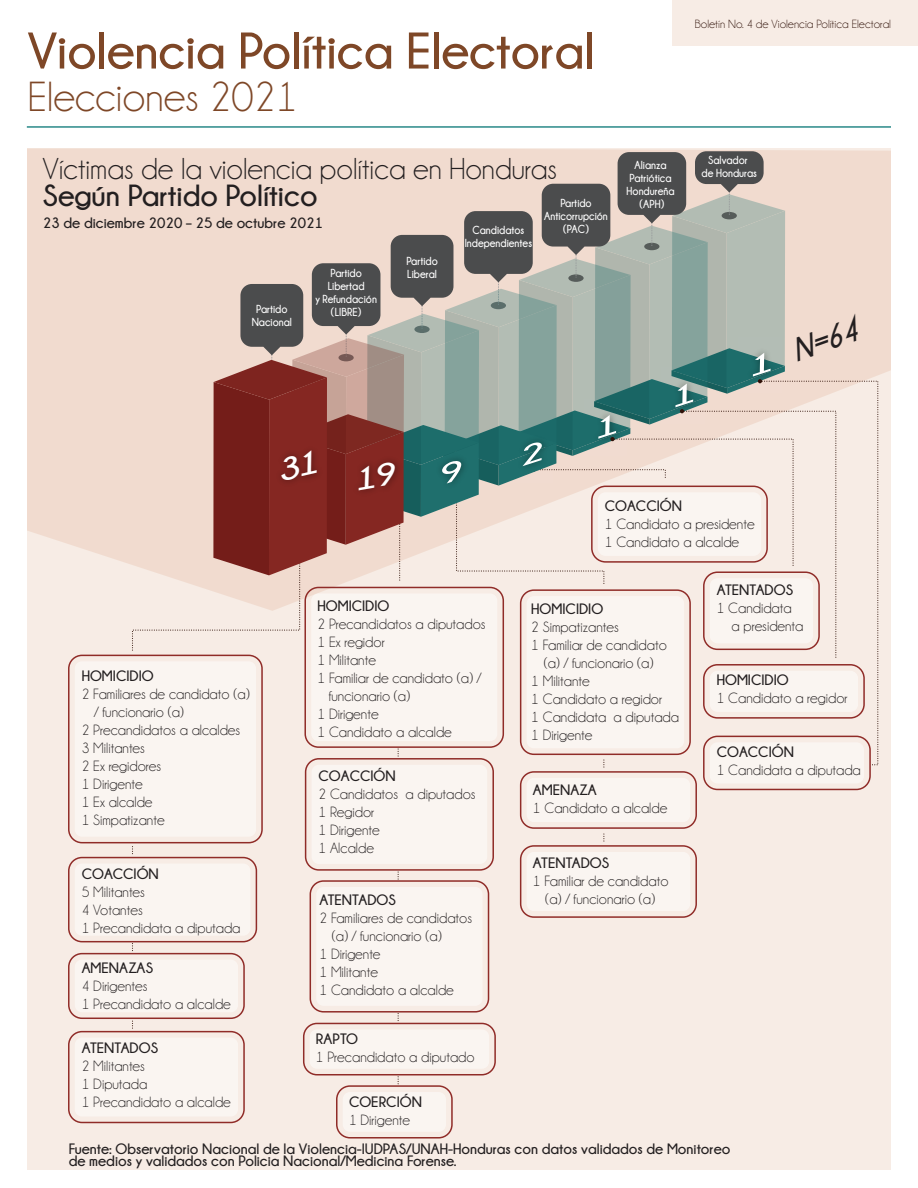
<style>
.page{position:relative;width:918px;height:1188px;background:#fff}
.page>*{position:absolute;margin:0;border:0;box-sizing:border-box;transform-origin:0 0}
.t1{font:700 51.3px "Champagne&Limousines";color:#7e4727}
.t2{font:42.45px "Champagne&Limousines";color:#7e4727}
.t3{font:italic 700 32.7px "Champagne&Limousines";color:#231f20;scale:.87 1}
.t4{font:30.45px "Champagne&Limousines";color:#231f20}
.t5{font:700 30.45px "Champagne&Limousines";color:#231f20}
.t6{font:15px/18px "Champagne&Limousines";color:#231f20}
.t7{font:700 15px/12px "Champagne&Limousines";color:#231f20}
.t8{font:12px "Champagne&Limousines";color:#301209}
.t9{font:700 11.55px/13px "Champagne&Limousines";color:#fff;text-align:center;scale:.91 1}
</style>
<div class="page">
<hr style="left:27px;top:126px;width:864px;height:2px;background:#298988">
<div style="left:672px;top:0;width:246px;height:46px;background:#f7ece5"></div>
<div style="left:27px;top:148px;width:864px;height:1022px;background:#f7ece5"></div>
<svg style="left:27px;top:148px;width:864px;height:416px;background:#f1dcd0"></svg>
<div style="left:68px;top:655px;width:195px;height:188px;border:2px solid #902c28;border-radius:13px"></div>
<div style="left:304px;top:587px;width:200px;height:161px;border:2px solid #902c28;border-radius:13px"></div>
<div style="left:68px;top:857px;width:189px;height:85px;border:2px solid #902c28;border-radius:13px"></div>
<div style="left:68px;top:953px;width:177px;height:66px;border:2px solid #902c28;border-radius:13px"></div>
<div style="left:68px;top:1031px;width:177px;height:92px;border:2px solid #902c28;border-radius:13px"></div>
<div style="left:520px;top:589px;width:171px;height:166px;border:2px solid #902c28;border-radius:13px"></div>
<div style="left:520px;top:771px;width:177px;height:58px;border:2px solid #902c28;border-radius:13px"></div>
<div style="left:310px;top:880px;width:179px;height:133px;border:2px solid #902c28;border-radius:13px"></div>
<div style="left:336px;top:1085px;width:117px;height:54px;border:2px solid #902c28;border-radius:13px"></div>
<div style="left:303px;top:1023px;width:193px;height:52px;border:2px solid #902c28;border-radius:13px"></div>
<div style="left:75px;top:661px;width:181px;height:176px;background:#faf5f1;border-radius:7px"></div>
<div style="left:311px;top:593px;width:186px;height:148px;background:#faf5f1;border-radius:7px"></div>
<div style="left:75px;top:864px;width:175px;height:72px;background:#faf5f1;border-radius:7px"></div>
<div style="left:75px;top:960px;width:163px;height:52px;background:#faf5f1;border-radius:7px"></div>
<div style="left:75px;top:1038px;width:163px;height:78px;background:#faf5f1;border-radius:7px"></div>
<div style="left:527px;top:596px;width:157px;height:152px;background:#faf5f1;border-radius:7px"></div>
<div style="left:305px;top:758px;width:189px;height:113px;border:2px solid #902c28;border-radius:13px"></div>
<div style="left:312px;top:765px;width:175px;height:99px;background:#faf5f1;border-radius:7px"></div>
<div style="left:527px;top:778px;width:163px;height:44px;background:#faf5f1;border-radius:7px"></div>
<div style="left:520px;top:845px;width:177px;height:73px;border:2px solid #902c28;border-radius:13px"></div>
<div style="left:527px;top:852px;width:163px;height:59px;background:#faf5f1;border-radius:7px"></div>
<div style="left:703px;top:664px;width:162px;height:55px;border:2px solid #902c28;border-radius:14px"></div>
<div style="left:710px;top:671px;width:148px;height:41px;background:#faf5f1;border-radius:8px"></div>
<div style="left:703px;top:736px;width:168px;height:54px;border:2px solid #902c28;border-radius:14px"></div>
<div style="left:710px;top:742px;width:154px;height:41px;background:#faf5f1;border-radius:8px"></div>
<div style="left:316px;top:887px;width:167px;height:119px;background:#faf5f1;border-radius:7px"></div>
<div style="left:343px;top:1092px;width:103px;height:40px;background:#faf5f1;border-radius:7px"></div>
<div style="left:310px;top:1029px;width:179px;height:40px;background:#faf5f1;border-radius:7px"></div>
<svg style="left:759px;top:380px;width:120px;height:386px"></svg>
<svg style="left:131px;top:151px;width:706px;height:508px"></svg>
<h1 class="t1" style="left:28px;top:23px;width:568px">Violencia Política Electoral</h1>
<h2 class="t2" style="left:28px;top:75px;width:272px">Elecciones 2021</h2>
<h3 class="t4" style="left:43px;top:153px;width:516px">Víctimas de la violencia política en Honduras</h3>
<h3 class="t5" style="left:43px;top:179px;width:276px">Según Partido Político</h3>
<p class="t7" style="left:43px;top:216px;width:282px">23 de diciembre 2020 – 25 de octubre 2021</p>
<p class="t9" style="left:544px;top:196px;width:72px">Partido<br>Anticorrupción (PAC)</p>
<p class="t9" style="left:465px;top:224px;width:75px">Candidatos<br>Independientes</p>
<p class="t9" style="left:252px;top:302px;width:46px">Partido<br>Nacional</p>
<p class="t9" style="left:406px;top:254px;width:36px">Partido</p>
<p class="t9" style="left:330px;top:266px;width:36px">Partido</p>
<p class="t9" style="left:407px;top:267px;width:34px">Liberal</p>
<p class="t9" style="left:315px;top:279px;width:69px">Libertad<br>y Refundación (LIBRE)</p>
<p class="t9" style="left:627px;top:159px;width:54px">Alianza<br>Patriótica<br>Hondureña (APH)</p>
<p class="t8" style="left:695px;top:18px;width:198px">Boletín No. 4 de Violencia Política Electoral</p>
<p class="t9" style="left:702px;top:153px;width:62px">Salvador<br>de Honduras</p>
<h3 class="t3" style="left:786px;top:335px;width:79px;rotate:-20deg">N=64</h3>
<p class="t7" style="left:82px;top:670px;width:73px">HOMICIDIO</p>
<p class="t6" style="left:82px;top:686px;width:169px">2 Familiares de candidato (a)</p>
<p class="t6" style="left:94px;top:704px;width:91px">/ funcionario (a)</p>
<p class="t6" style="left:82px;top:722px;width:160px">2 Precandidatos a alcaldes</p>
<p class="t6" style="left:82px;top:740px;width:65px">3 Militantes</p>
<p class="t6" style="left:82px;top:758px;width:81px">2 Ex regidores</p>
<p class="t6" style="left:82px;top:776px;width:63px">1 Dirigente</p>
<p class="t6" style="left:82px;top:794px;width:72px">1 Ex alcalde</p>
<p class="t6" style="left:82px;top:812px;width:84px">1 Simpatizante</p>
<p class="t7" style="left:82px;top:867px;width:79px">COACCIÓN</p>
<p class="t6" style="left:82px;top:883px;width:160px">5 Militantes<br>4 Votantes<br>1 Precandidata a diputada</p>
<p class="t7" style="left:82px;top:962px;width:73px">AMENAZAS</p>
<p class="t6" style="left:82px;top:977px;width:151px">4 Dirigentes<br>1 Precandidato a alcalde</p>
<p class="t7" style="left:82px;top:1042px;width:78px">ATENTADOS</p>
<p class="t6" style="left:82px;top:1057px;width:151px">2 Militantes<br>1 Diputada<br>1 Precandidato a alcalde</p>
<p class="t7" style="left:605px;top:500px;width:79px">COACCIÓN</p>
<p class="t6" style="left:605px;top:515px;width:151px">1 Candidato a presidente<br>1 Candidato a alcalde</p>
<p class="t7" style="left:318px;top:600px;width:73px">HOMICIDIO</p>
<p class="t6" style="left:318px;top:615px;width:170px">2 Precandidatos a diputados</p>
<p class="t6" style="left:318px;top:633px;width:69px">1 Ex regidor</p>
<p class="t6" style="left:318px;top:651px;width:60px">1 Militante</p>
<p class="t6" style="left:318px;top:669px;width:165px">1 Familiar de candidato (a) /</p>
<p class="t6" style="left:329px;top:687px;width:83px">funcionario (a)</p>
<p class="t6" style="left:318px;top:705px;width:63px">1 Dirigente</p>
<p class="t6" style="left:318px;top:723px;width:136px">1 Candidato a alcalde</p>
<p class="t7" style="left:531px;top:602px;width:73px">HOMICIDIO</p>
<p class="t6" style="left:531px;top:618px;width:89px">2 Simpatizantes</p>
<p class="t6" style="left:531px;top:636px;width:137px">1 Familiar de candidato</p>
<p class="t6" style="left:544px;top:654px;width:111px">(a) / funcionario (a)</p>
<p class="t6" style="left:531px;top:672px;width:60px">1 Militante</p>
<p class="t6" style="left:531px;top:690px;width:132px">1 Candidato a regidor</p>
<p class="t6" style="left:531px;top:708px;width:149px">1 Candidata a diputada</p>
<p class="t6" style="left:531px;top:726px;width:63px">1 Dirigente</p>
<p class="t7" style="left:319px;top:770px;width:79px">COACCIÓN</p>
<p class="t6" style="left:319px;top:786px;width:159px">2 Candidatos a diputados<br>1 Regidor<br>1 Dirigente<br>1 Alcalde</p>
<p class="t7" style="left:533px;top:784px;width:65px">AMENAZA</p>
<p class="t6" style="left:533px;top:800px;width:136px">1 Candidato a alcalde</p>
<p class="t7" style="left:319px;top:894px;width:78px">ATENTADOS</p>
<p class="t6" style="left:319px;top:909px;width:154px">2 Familiares de candidatos</p>
<p class="t6" style="left:332px;top:927px;width:111px">(a) / funcionario (a)</p>
<p class="t6" style="left:319px;top:945px;width:63px">1 Dirigente</p>
<p class="t6" style="left:319px;top:963px;width:60px">1 Militante</p>
<p class="t6" style="left:319px;top:981px;width:136px">1 Candidato a alcalde</p>
<p class="t7" style="left:316px;top:1033px;width:44px">RAPTO</p>
<p class="t6" style="left:316px;top:1048px;width:160px">1 Precandidato a diputado</p>
<p class="t7" style="left:349px;top:1095px;width:74px">COERCIÓN</p>
<p class="t6" style="left:349px;top:1111px;width:63px">1 Dirigente</p>
<p class="t7" style="left:533px;top:857px;width:78px">ATENTADOS</p>
<p class="t6" style="left:533px;top:873px;width:137px;text-align:center">1 Familiar de candidato (a) / funcionario (a)</p>
<p class="t7" style="left:717px;top:584px;width:78px">ATENTADOS</p>
<p class="t6" style="left:732px;top:599px;width:73px;text-indent:-15px">1 Candidata a presidenta</p>
<p class="t7" style="left:717px;top:674px;width:73px">HOMICIDIO</p>
<p class="t6" style="left:717px;top:689px;width:132px">1 Candidato a regidor</p>
<p class="t7" style="left:717px;top:746px;width:79px">COACCIÓN</p>
<p class="t6" style="left:717px;top:761px;width:146px">1 Candidata a diputada</p>
<p class="t7" style="left:69px;top:1143px;width:663px">Fuente: Observatorio Nacional de la Violencia-IUDPAS/UNAH-Honduras con datos validados de Monitoreo de medios y validados con Policia Nacional/Medicina Forense.</p>
</div>
